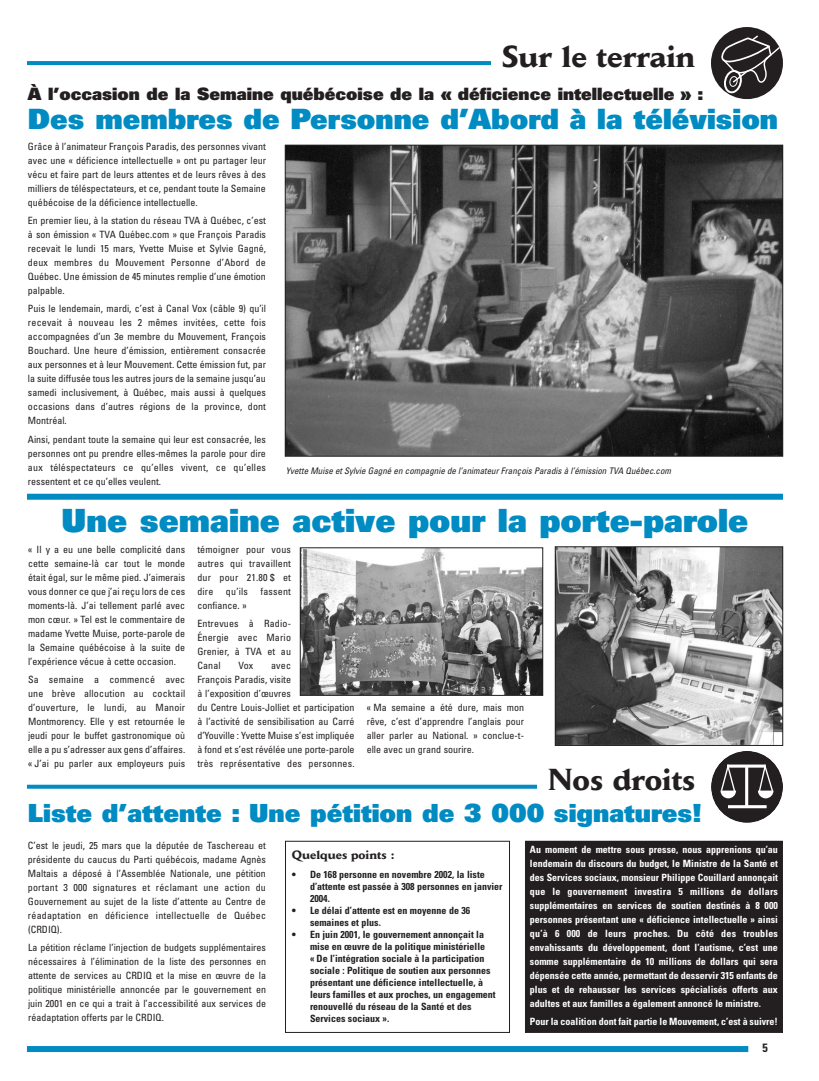
<style>
.page{position:relative;width:819px;height:1081px;background:#fff}
.page>*{position:absolute;margin:0;border:0;box-sizing:border-box;transform-origin:0 0}
.t1{font:900 32px "Univers";color:#008bc2}
.t2{font:700 30px "Daily News";color:#231f20}
.t3{font:900 28px "Univers";color:#008bc2}
.t4{font:900 25px "Univers";color:#008bc2}
.t5{font:900 17px "Univers";color:#231f20}
.t6{font:700 12px "Daily News";color:#231f20}
.t7{font:700 condensed 12px "Univers";color:#231f20}
.t8{font:condensed 10px/14px "Univers";color:#231f20;text-align:justify}
.t9{font:700 condensed 10px/14px "Univers";color:#fff;text-align:justify}
.t10{font:700 condensed 10px/12px "Univers";color:#231f20}
.t11{font:condensed 10px/18px "Univers";letter-spacing:.02em;color:#231f20}
.t12{font:italic condensed 9px "Univers";color:#231f20}
</style>
<div class="page">
<div style="left:27px;top:1045px;width:721px;height:6px;background:#008bc2"></div>
<svg style="left:27px;top:61px;width:464px;height:4px;background:#038cc2"></svg>
<svg style="left:711px;top:27px;width:72px;height:72px"></svg>
<img style="left:287px;top:147px;width:494px;height:307px">
<div style="left:285px;top:145px;width:498px;height:311px;border:1px solid #231f20"></div>
<div style="left:27px;top:493px;width:756px;height:6px;background:#008bc2"></div>
<svg style="left:27px;top:784px;width:510px;height:4px;background:#2ea0cd"></svg>
<div style="left:711px;top:750px;width:72px;height:72px;background:#231f20;border-radius:50%"></div>
<hr style="left:727px;top:764px;width:39px;height:3px;background:#fff">
<hr style="left:745px;top:766px;width:3px;height:40px;background:#fff">
<svg style="left:728px;top:804px;width:39px;height:4px"></svg>
<svg style="left:720px;top:760px;width:16px;height:38px"></svg>
<svg style="left:758px;top:760px;width:16px;height:38px"></svg>
<img style="left:302px;top:549px;width:239px;height:144px">
<div style="left:300px;top:547px;width:243px;height:148px;border:1px solid #231f20"></div>
<img style="left:557px;top:548px;width:224px;height:195px">
<div style="left:555px;top:546px;width:228px;height:199px;border:1px solid #231f20"></div>
<div style="left:285px;top:840px;width:225px;height:192px;border:1px solid #231f20"></div>
<div style="left:526px;top:841px;width:256px;height:190px;background:#231f20"></div>
<div style="left:525px;top:840px;width:258px;height:192px;border:1px solid #231f20"></div>
<h2 class="t2" style="left:502px;top:45px;width:195px">Sur le terrain</h2>
<h3 class="t5" style="left:28px;top:87px;width:677px">À l’occasion de la Semaine québécoise de la « déficience intellectuelle » :</h3>
<h3 class="t3" style="left:28px;top:108px;width:752px">Des membres de Personne d’Abord à la télévision</h3>
<p class="t8" style="left:28px;top:140px;width:239px">Grâce à l’animateur François Paradis, des personnes vivant avec une « déficience intellectuelle » ont pu partager leur vécu et faire part de leurs attentes et de leurs rêves à des milliers de téléspectateurs, et ce, pendant toute la Semaine québécoise de la déficience intellectuelle.</p>
<p class="t8" style="left:28px;top:214px;width:239px">En premier lieu, à la station du réseau TVA à Québec, c’est à son émission « TVA Québec.com » que François Paradis recevait le lundi 15 mars, Yvette Muise et Sylvie Gagné, deux membres du Mouvement Personne d’Abord de Québec. Une émission de 45 minutes remplie d’une émotion palpable.</p>
<p class="t8" style="left:28px;top:302px;width:239px">Puis le lendemain, mardi, c’est à Canal Vox (câble 9) qu’il recevait à nouveau les 2 mêmes invitées, cette fois accompagnées d’un 3e membre du Mouvement, François Bouchard. Une heure d’émission, entièrement consacrée aux personnes et à leur Mouvement. Cette émission fut, par la suite diffusée tous les autres jours de la semaine jusqu’au samedi inclusivement, à Québec, mais aussi à quelques occasions dans d’autres régions de la province, dont Montréal.</p>
<p class="t8" style="left:28px;top:432px;width:239px">Ainsi, pendant toute la semaine qui leur est consacrée, les personnes ont pu prendre elles-mêmes la parole pour dire aux téléspectateurs ce qu’elles vivent, ce qu’elles ressentent et ce qu’elles veulent.</p>
<p class="t12" style="left:286px;top:467px;width:387px">Yvette Muise et Sylvie Gagné en compagnie de l’animateur François Paradis à l’émission TVA Québec.com</p>
<h1 class="t1" style="left:62px;top:508px;width:688px">Une semaine active pour la porte-parole</h1>
<p class="t8" style="left:28px;top:543px;width:159px">« Il y a eu une belle complicité dans cette semaine-là car tout le monde était égal, sur le même pied. J’aimerais vous donner ce que j’ai reçu lors de ces moments-là. J’ai tellement parlé avec mon cœur. » Tel est le commentaire de madame Yvette Muise, porte-parole de la Semaine québécoise à la suite de l’expérience vécue à cette occasion.</p>
<p class="t8" style="left:28px;top:673px;width:159px">Sa semaine a commencé avec une brève allocution au cocktail d’ouverture, le lundi, au Manoir Montmorency. Elle y est retournée le jeudi pour le buffet gastronomique où elle a pu s’adresser aux gens d’affaires. « J’ai pu parler aux employeurs puis</p>
<p class="t8" style="left:197px;top:543px;width:95px">témoigner pour vous autres qui travaillent dur pour 21.80 $ et dire</p>
<p class="t8" style="left:226px;top:585px;width:23px">qu’ils</p>
<p class="t11" style="left:261px;top:583px;width:32px">fassent</p>
<p class="t11" style="left:197px;top:597px;width:95px">confiance. »<br>Entrevues à Radio-</p>
<p class="t8" style="left:197px;top:631px;width:95px">Énergie avec Mario Grenier, à TVA et au Canal</p>
<p class="t8" style="left:238px;top:659px;width:16px">Vox</p>
<p class="t8" style="left:197px;top:659px;width:159px;text-align:left;text-indent:74px">avec<br>François Paradis, visite<br>à l’exposition d’œuvres<br>du Centre Louis-Jolliet et participation à l’activité de sensibilisation au Carré d’Youville : Yvette Muise s’est impliquée à fond et s’est révélée une porte-parole très représentative des personnes.</p>
<p class="t8" style="left:367px;top:700px;width:159px">« Ma semaine a été dure, mais mon rêve, c’est d’apprendre l’anglais pour aller parler au National. » conclue-t&shy;elle avec un grand sourire.</p>
<h2 class="t2" style="left:548px;top:768px;width:149px">Nos droits</h2>
<h3 class="t4" style="left:28px;top:803px;width:675px">Liste d’attente : Une pétition de 3 000 signatures!</h3>
<p class="t8" style="left:28px;top:838px;width:240px">C’est le jeudi, 25 mars que la députée de Taschereau et présidente du caucus du Parti québécois, madame Agnès Maltais a déposé à l’Assemblée Nationale, une pétition portant 3 000 signatures et réclamant une action du Gouvernement au sujet de la liste d’attente au Centre de réadaptation en déficience intellectuelle de Québec (CRDIQ).</p>
<p class="t8" style="left:28px;top:940px;width:239px">La pétition réclame l’injection de budgets supplémentaires nécessaires à l’élimination de la liste des personnes en attente de services au CRDIQ et la mise en œuvre de la politique ministérielle annoncée par le gouvernement en juin 2001 en ce qui a trait à l’accessibilité aux services de réadaptation offerts par le CRDIQ.</p>
<p class="t9" style="left:530px;top:842px;width:249px">Au moment de mettre sous presse, nous apprenions qu’au lendemain du discours du budget, le Ministre de la Santé et des Services sociaux, monsieur Philippe Couillard annonçait que le gouvernement investira 5 millions de dollars supplémentaires en services de soutien destinés à 8 000 personnes présentant une « déficience intellectuelle » ainsi qu’à 6 000 de leurs proches. Du côté des troubles envahissants du développement, dont l’autisme, c’est une somme supplémentaire de 10 millions de dollars qui sera dépensée cette année, permettant de desservir 315 enfants de plus et de rehausser les services spécialisés offerts aux adultes et aux familles a également annoncé le ministre.</p>
<p class="t9" style="left:530px;top:1014px;width:249px">Pour la coalition dont fait partie le Mouvement, c’est à suivre!</p>
<p class="t6" style="left:292px;top:849px;width:104px">Quelques points :</p>
<p class="t10" style="left:310px;top:868px;width:194px;text-indent:-18px">• De 168 personne en novembre 2002, la liste d’attente est passée à 308 personnes en janvier<br>2004.</p>
<p class="t10" style="left:310px;top:904px;width:162px;text-indent:-18px">• Le délai d’attente est en moyenne de 36 semaines et plus.</p>
<p class="t10" style="left:310px;top:928px;width:187px;text-indent:-18px">• En juin 2001, le gouvernement annonçait la mise en œuvre de la politique ministérielle<br>« De l’intégration sociale à la participation sociale : Politique de soutien aux personnes présentant une déficience intellectuelle, à leurs familles et aux proches, un engagement renouvellé du réseau de la Santé et des Services sociaux ».</p>
<p class="t7" style="left:763px;top:1043px;width:7px">5</p>
</div>
